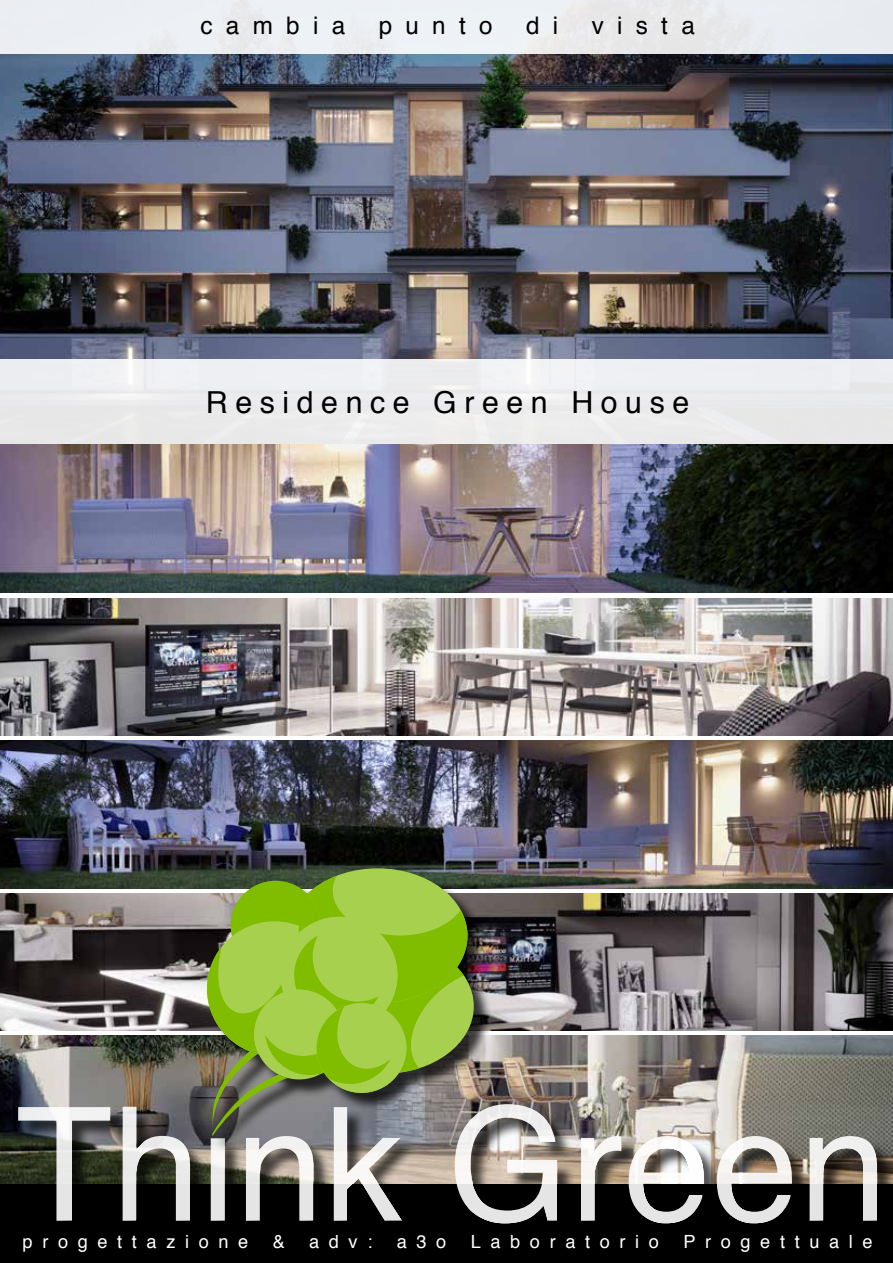
<style>
.page{position:relative;width:893px;height:1263px;background:#fff}
.page>*{position:absolute;margin:0;border:0;box-sizing:border-box;transform-origin:0 0}
.t1{font:30.3px "Helvetica";letter-spacing:.25em;color:#000}
.t2{font:24.3px "Helvetica";letter-spacing:.55em;color:#000}
.t3{font:18.15px "Helvetica";letter-spacing:.53em;color:#fff}
</style>
<div class="page">
<img style="left:0;top:0;width:893px;height:1263px">
<h2 class="t2" style="left:200px;top:6px;width:146px">cambia</h2>
<h2 class="t2" style="left:379px;top:6px;width:115px">punto</h2>
<h2 class="t2" style="left:526px;top:6px;width:34px">d i</h2>
<h2 class="t2" style="left:592px;top:6px;width:105px">vista</h2>
<h1 class="t1" style="left:206px;top:379px;width:485px">Residence Green House</h1>
<p class="t3" style="left:23px;top:1228px;width:227px">progettazione</p>
<p class="t3" style="left:273px;top:1228px;width:14px">&amp;</p>
<p class="t3" style="left:309px;top:1228px;width:65px">adv:</p>
<p class="t3" style="left:397px;top:1228px;width:51px">a3o</p>
<p class="t3" style="left:471px;top:1228px;width:190px">Laboratorio</p>
<p class="t3" style="left:683px;top:1228px;width:191px">Progettuale</p>
</div>
